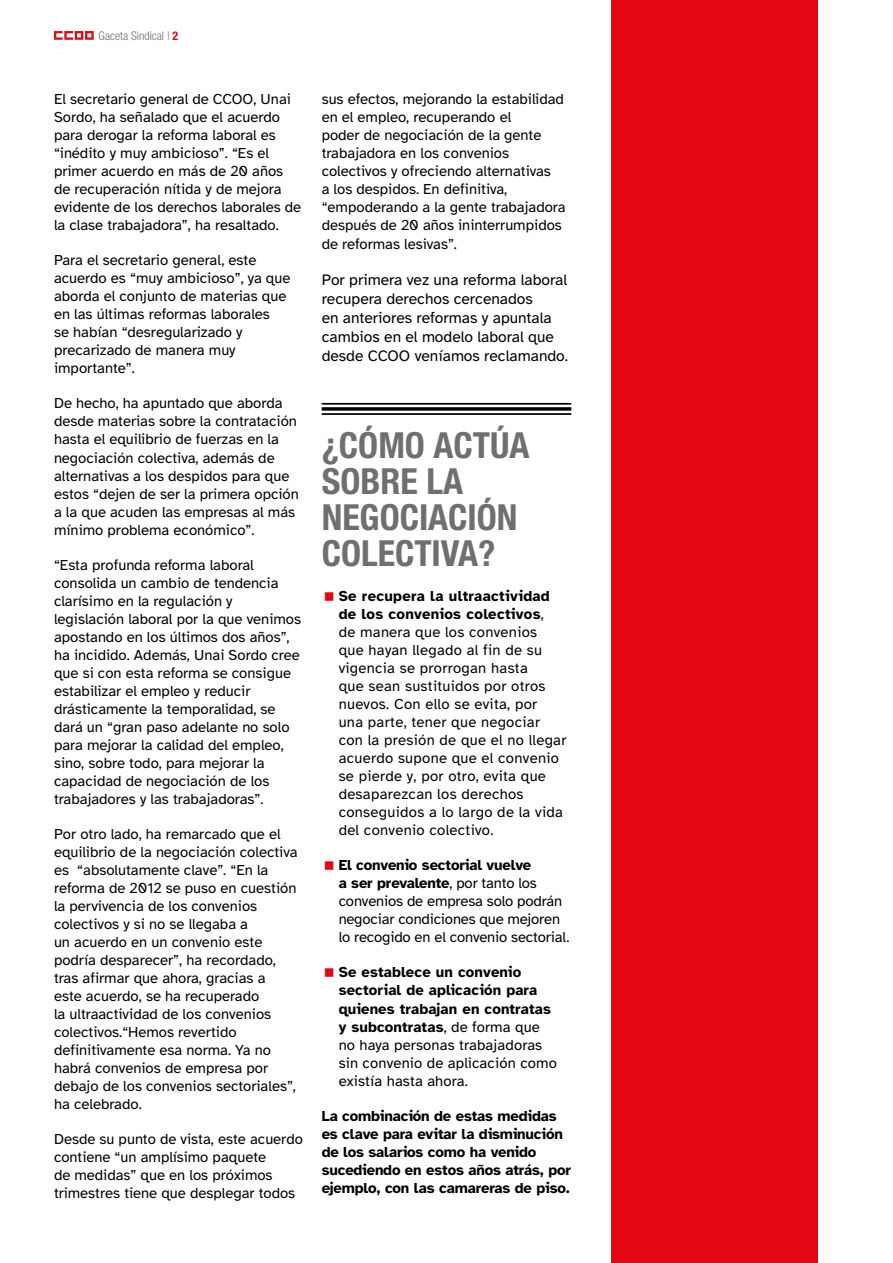
<style>
.page{position:relative;width:893px;height:1263px;background:#fff}
.page>*{position:absolute;margin:0;border:0;box-sizing:border-box;transform-origin:0 0}
.t1{font:700 condensed 36px/36px "Helvetica Neue LT Std";color:#706f6f}
.t2{font:15.75px/18.9px "Atkinson Hyperlegible";color:#000}
.t3{font:15px/18px "Atkinson Hyperlegible";color:#000}
.t4{font:15px/18px "Atkinson Hyperlegible";letter-spacing:.02em;color:#000}
.t5{font:700 15px/18px "Atkinson Hyperlegible";letter-spacing:.01em;color:#000}
.t6{font:700 15px/18px "Atkinson Hyperlegible";letter-spacing:-.01em;color:#000}
.t7{font:300 condensed 12px "Helvetica Neue LT Std";color:#706f6f}
.s1{font-weight:700;color:#e30613}
.s2{font-weight:700}
.s3{font-weight:400}
</style>
<div class="page">
<svg style="left:54px;top:31px;width:40px;height:9px"></svg>
<div style="left:611px;top:0;width:206px;height:1263px;background:#e30613"></div>
<hr style="left:322px;top:403px;width:249px;height:2px;background:#000">
<svg style="left:322px;top:407px;width:249px;height:4px"></svg>
<hr style="left:322px;top:413px;width:249px;height:2px;background:#000">
<p class="t7" style="left:99px;top:28px;width:81px">Gaceta Sindical | <span class="s1">2</span></p>
<p class="t3" style="left:54px;top:91px;width:249px">El secretario general de CCOO, Unai Sordo, ha señalado que el acuerdo para derogar la reforma laboral es “inédito y muy ambicioso”. “Es el primer acuerdo en más de 20 años de recuperación nítida y de mejora evidente de los derechos laborales de la clase trabajadora”, ha resaltado.</p>
<p class="t3" style="left:54px;top:252px;width:238px">Para el secretario general, este acuerdo es “muy ambicioso”, ya que aborda el conjunto de materias que en las últimas reformas laborales<br>se habían “desregularizado y precarizado de manera muy importante”.</p>
<p class="t3" style="left:54px;top:395px;width:246px">De hecho, ha apuntado que aborda desde materias sobre la contratación hasta el equilibrio de fuerzas en la negociación colectiva, además de alternativas a los despidos para que estos “dejen de ser la primera opción a la que acuden las empresas al más mínimo problema económico”.</p>
<p class="t3" style="left:54px;top:556px;width:248px">“Esta profunda reforma laboral consolida un cambio de tendencia clarísimo en la regulación y legislación laboral por la que venimos apostando en los últimos dos años”, ha incidido. Además, Unai Sordo cree que si con esta reforma se consigue estabilizar el empleo y reducir drásticamente la temporalidad, se dará un “gran paso adelante no solo para mejorar la calidad del empleo, sino, sobre todo, para mejorar la capacidad de negociación de los trabajadores y las trabajadoras”.</p>
<p class="t3" style="left:54px;top:825px;width:245px">Por otro lado, ha remarcado que el equilibrio de la negociación colectiva es “absolutamente clave”. “En la reforma de 2012 se puso en cuestión la pervivencia de los convenios colectivos y si no se llegaba a<br>un acuerdo en un convenio este podría desparecer”, ha recordado, tras afirmar que ahora, gracias a<br>este acuerdo, se ha recuperado<br>la ultraactividad de los convenios colectivos.“Hemos revertido definitivamente esa norma. Ya no habrá convenios de empresa por debajo de los convenios sectoriales”, ha celebrado.</p>
<p class="t3" style="left:54px;top:1130px;width:250px">Desde su punto de vista, este acuerdo contiene “un amplísimo paquete<br>de medidas” que en los próximos trimestres tiene que desplegar todos</p>
<p class="t3" style="left:322px;top:91px;width:245px">sus efectos, mejorando la estabilidad en el empleo, recuperando el<br>poder de negociación de la gente trabajadora en los convenios colectivos y ofreciendo alternativas<br>a los despidos. En definitiva, “empoderando a la gente trabajadora después de 20 años ininterrumpidos de reformas lesivas”.</p>
<p class="t2" style="left:322px;top:271px;width:248px">Por primera vez una reforma laboral recupera derechos cercenados<br>en anteriores reformas y apuntala cambios en el modelo laboral que desde CCOO veníamos reclamando.</p>
<h1 class="t1" style="left:322px;top:427px;width:209px">¿CÓMO ACTÚA<br>SOBRE LA<br>NEGOCIACIÓN<br>COLECTIVA?</h1>
<p class="t4" style="left:339px;top:588px;width:229px"><span class="s2">Se recupera la ultraactividad de los convenios colectivos</span>,<br>de manera que los convenios<br>que hayan llegado al fin de su vigencia se prorrogan hasta<br>que sean sustituidos por otros nuevos. Con ello se evita, por<br>una parte, tener que negociar con la presión de que el no llegar acuerdo supone que el convenio se pierde y, por otro, evita que desaparezcan los derechos conseguidos a lo largo de la vida del convenio colectivo.</p>
<p class="t3" style="left:339px;top:857px;width:232px"><span class="s2">El convenio sectorial vuelve<br>a ser prevalente</span>, por tanto los convenios de empresa solo podrán negociar condiciones que mejoren lo recogido en el convenio sectorial.</p>
<p class="t5" style="left:339px;top:963px;width:220px">Se establece un convenio sectorial de aplicación para quienes trabajan en contratas y subcontratas<span class="s3">, de forma que no haya personas trabajadoras sin convenio de aplicación como existía hasta ahora.</span></p>
<p class="t6" style="left:322px;top:1106px;width:251px">La combinación de estas medidas es clave para evitar la disminución de los salarios como ha venido sucediendo en estos años atrás, por ejemplo, con las camareras de piso.</p>
</div>
